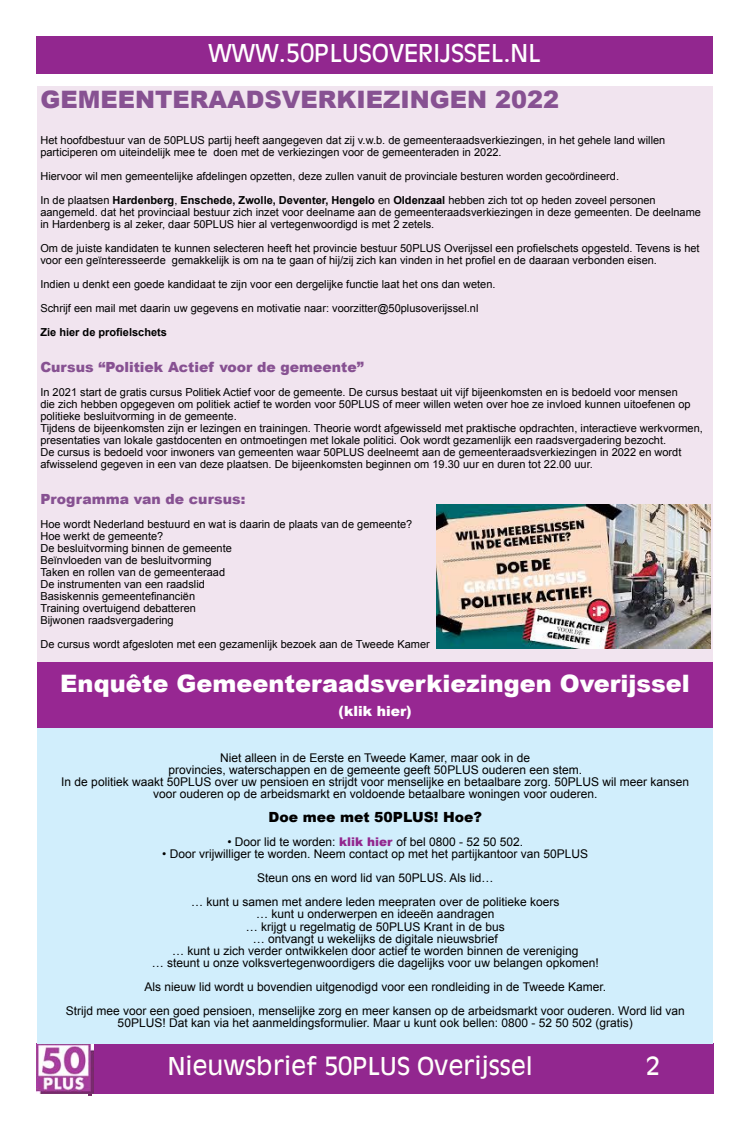
<style>
.page{position:relative;width:749px;height:1130px;background:#fff}
.page>*{position:absolute;margin:0;border:0;box-sizing:border-box;transform-origin:0 0}
.t1{font:900 24px "Arial";color:#fff}
.t2{font:900 24px "Arial";color:#875192}
.t3{font:24px "Antique Olive";color:#fffffb}
.t4{font:24px "Antique Olive";color:#fff}
.t5{font:900 14px "Arial";color:#875192}
.t6{font:900 14px "Arial";color:#000}
.t7{font:900 14px "Arial";color:#fff}
.t8{font:12px/12px "Arial";color:#000;text-align:center}
.t9{font:11px/12px "Arial";color:#000}
.t10{font:700 11px "Arial";color:#000}
.s1{font-weight:700}
.s2{font-weight:900;color:#92278f}
</style>
<div class="page">
<div style="left:36px;top:36px;width:677px;height:38px;background:#92278f"></div>
<div style="left:37px;top:1043px;width:677px;height:50px;background:#92278f"></div>
<img style="left:36px;top:1043px;width:58px;height:50px">
<div style="left:38px;top:727px;width:675px;height:316px;background:#d1eefc"></div>
<div style="left:38px;top:86px;width:675px;height:585px;background:#f1e4ef"></div>
<div style="left:37px;top:662px;width:676px;height:65px;background:#972792"></div>
<img style="left:437px;top:505px;width:273px;height:143px">
<h1 class="t4" style="left:208px;top:38px;width:333px">WWW.50PLUSOVERIJSSEL.NL</h1>
<h1 class="t2" style="left:40px;top:82px;width:520px">GEMEENTERAADSVERKIEZINGEN 2022</h1>
<p class="t9" style="left:40px;top:134px;width:626px">Het hoofdbestuur van de 50PLUS partij heeft aangegeven dat zij v.w.b. de gemeenteraadsverkiezingen, in het gehele land willen participeren om uiteindelijk mee te doen met de verkiezingen voor de gemeenteraden in 2022.</p>
<p class="t9" style="left:40px;top:164px;width:617px;line-height:24px">Hiervoor wil men gemeentelijke afdelingen opzetten, deze zullen vanuit de provinciale besturen worden gecoördineerd.<br>In de plaatsen <span class="s1">Hardenberg</span>, <span class="s1">Enschede, Zwolle, Deventer, Hengelo</span> en <span class="s1">Oldenzaal</span> hebben zich tot op heden zoveel personen</p>
<p class="t9" style="left:40px;top:206px;width:662px">aangemeld. dat het provinciaal bestuur zich inzet voor deelname aan de gemeenteraadsverkiezingen in deze gemeenten. De deelname in Hardenberg is al zeker, daar 50PLUS hier al vertegenwoordigd is met 2 zetels.</p>
<p class="t9" style="left:40px;top:242px;width:660px">Om de juiste kandidaten te kunnen selecteren heeft het provincie bestuur 50PLUS Overijssel een profielschets opgesteld. Tevens is het voor een geïnteresseerde gemakkelijk is om na te gaan of hij/zij zich kan vinden in het profiel en de daaraan verbonden eisen.</p>
<p class="t9" style="left:40px;top:272px;width:456px;line-height:24px">Indien u denkt een goede kandidaat te zijn voor een dergelijke functie laat het ons dan weten.<br>Schrijf een mail met daarin uw gegevens en motivatie naar: voorzitter@50plusoverijssel.nl</p>
<p class="t10" style="left:40px;top:325px;width:128px">Zie hier de profielschets</p>
<p class="t5" style="left:40px;top:357px;width:325px">Cursus “Politiek Actief voor de gemeente”</p>
<p class="t9" style="left:40px;top:386px;width:664px">In 2021 start de gratis cursus Politiek Actief voor de gemeente. De cursus bestaat uit vijf bijeenkomsten en is bedoeld voor mensen<br>die zich hebben opgegeven om politiek actief te worden voor 50PLUS of meer willen weten over hoe ze invloed kunnen uitoefenen op politieke besluitvorming in de gemeente.<br>Tijdens de bijeenkomsten zijn er lezingen en trainingen. Theorie wordt afgewisseld met praktische opdrachten, interactieve werkvormen, presentaties van lokale gastdocenten en ontmoetingen met lokale politici. Ook wordt gezamenlijk een raadsvergadering bezocht.<br>De cursus is bedoeld voor inwoners van gemeenten waar 50PLUS deelneemt aan de gemeenteraadsverkiezingen in 2022 en wordt afwisselend gegeven in een van deze plaatsen. De bijeenkomsten beginnen om 19.30 uur en duren tot 22.00 uur.</p>
<p class="t5" style="left:40px;top:489px;width:206px">Programma van de cursus:</p>
<p class="t9" style="left:40px;top:518px;width:373px">Hoe wordt Nederland bestuurd en wat is daarin de plaats van de gemeente?<br>Hoe werkt de gemeente?<br>De besluitvorming binnen de gemeente<br>Beïnvloeden van de besluitvorming<br>Taken en rollen van de gemeenteraad<br>De instrumenten van een raadslid<br>Basiskennis gemeentefinanciën<br>Training overtuigend debatteren<br>Bijwonen raadsvergadering</p>
<p class="t9" style="left:40px;top:638px;width:391px">De cursus wordt afgesloten met een gezamenlijk bezoek aan de Tweede Kamer</p>
<h1 class="t1" style="left:60px;top:665px;width:631px">Enquête Gemeenteraadsverkiezingen Overijssel</h1>
<p class="t7" style="left:338px;top:700px;width:75px">(klik hier)</p>
<p class="t8" style="left:61px;top:752px;width:629px">Niet alleen in de Eerste en Tweede Kamer, maar ook in de<br>provincies, waterschappen en de gemeente geeft 50PLUS ouderen een stem.<br>In de politiek waakt 50PLUS over uw pensioen en strijdt voor menselijke en betaalbare zorg. 50PLUS wil meer kansen voor ouderen op de arbeidsmarkt en voldoende betaalbare woningen voor ouderen.</p>
<p class="t6" style="left:268px;top:807px;width:215px">Doe mee met 50PLUS! Hoe?</p>
<p class="t8" style="left:227px;top:836px;width:297px">• Door lid te worden: <span class="s2">klik hier</span> of bel 0800 - 52 50 502.</p>
<p class="t8" style="left:162px;top:842px;width:427px;line-height:24px">• Door vrijwilliger te worden. Neem contact op met het partijkantoor van 50PLUS<br>Steun ons en word lid van 50PLUS. Als lid…<br>… kunt u samen met andere leden meepraten over de politieke koers</p>
<p class="t8" style="left:152px;top:908px;width:448px">… kunt u onderwerpen en ideeën aandragen<br>… krijgt u regelmatig de 50PLUS Krant in de bus<br>… ontvangt u wekelijks de digitale nieuwsbrief<br>… kunt u zich verder ontwikkelen door actief te worden binnen de vereniging<br>… steunt u onze volksvertegenwoordigers die dagelijks voor uw belangen opkomen!</p>
<p class="t8" style="left:66px;top:974px;width:620px;line-height:24px">Als nieuw lid wordt u bovendien uitgenodigd voor een rondleiding in de Tweede Kamer.<br>Strijd mee voor een goed pensioen, menselijke zorg en meer kansen op de arbeidsmarkt voor ouderen. Word lid van</p>
<p class="t8" style="left:118px;top:1016px;width:516px">50PLUS! Dat kan via het aanmeldingsformulier. Maar u kunt ook bellen: 0800 - 52 50 502 (gratis)</p>
<h1 class="t3" style="left:168px;top:1050px;width:366px">Nieuwsbrief 50PLUS Overijssel</h1>
<h1 class="t3" style="left:646px;top:1050px;width:16px">2</h1>
</div>
